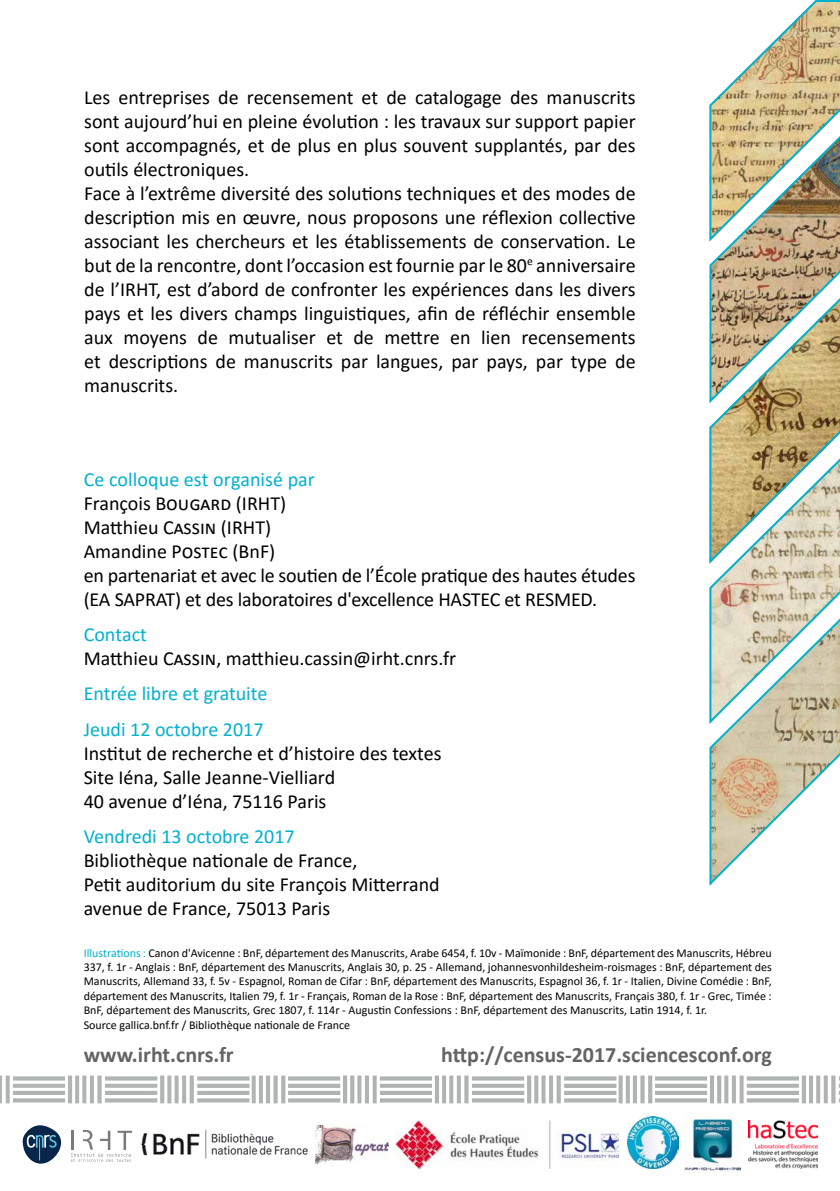
<style>
.page{position:relative;width:840px;height:1191px;background:#fff}
.page>*{position:absolute;margin:0;border:0;box-sizing:border-box;transform-origin:0 0}
.t1{font:700 22px "Calibri";color:#646464}
.t2{font:20px/24px "Calibri";color:#000}
.t3{font:20px/35.4px "Calibri";color:#00b1cf}
.t4{font:12px/14.4px "Calibri";color:#000}
.s1{color:#00b1cf}
</style>
<div class="page">
<svg style="left:71px;top:1130px;width:61px;height:31px"></svg>
<svg style="left:23px;top:1125px;width:38px;height:38px"></svg>
<img style="left:748px;top:1120px;width:68px;height:48px">
<svg style="left:0;top:1075px;width:839px;height:28px"></svg>
<img style="left:684px;top:1116px;width:55px;height:56px">
<img style="left:627px;top:1116px;width:51px;height:52px">
<img style="left:142px;top:1129px;width:166px;height:30px">
<img style="left:315px;top:1126px;width:73px;height:37px">
<img style="left:396px;top:1120px;width:222px;height:48px">
<img style="left:709px;top:0;width:130px;height:886px">
<hr style="left:816px;top:0;width:23px;height:2px;background:#00b1cf">
<p class="t2" style="left:84px;top:85px;width:552px">Les entreprises de recensement et de catalogage des manuscrits sont aujourd’hui en pleine évolution : les travaux sur support papier sont accompagnés, et de plus en plus souvent supplantés, par des outils électroniques.<br>Face à l’extrême diversité des solutions techniques et des modes de description mis en œuvre, nous proposons une réflexion collective associant les chercheurs et les établissements de conservation. Le but de la rencontre, dont l’occasion est fournie par le 80<sup>e</sup> anniversaire de l’IRHT, est d’abord de confronter les expériences dans les divers pays et les divers champs linguistiques, afin de réfléchir ensemble aux moyens de mutualiser et de mettre en lien recensements et descriptions de manuscrits par langues, par pays, par type de manuscrits.</p>
<p class="t3" style="left:84px;top:460px;width:232px">Ce colloque est organisé par</p>
<p class="t2" style="left:84px;top:490px;width:553px">François Bougard (IRHT)<br>Matthieu Cassin (IRHT)<br>Amandine Postec (BnF)<br>en partenariat et avec le soutien de l’École pratique des hautes études (EA SAPRAT) et des laboratoires d'excellence HASTEC et RESMED.</p>
<p class="t3" style="left:84px;top:616px;width:65px">Contact</p>
<p class="t2" style="left:84px;top:646px;width:373px">Matthieu Cassin, matthieu.cassin@irht.cnrs.fr</p>
<p class="t3" style="left:84px;top:675px;width:185px">Entrée libre et gratuite<br>Jeudi 12 octobre 2017</p>
<p class="t2" style="left:84px;top:740px;width:359px">Institut de recherche et d’histoire des textes<br>Site Iéna, Salle Jeanne-Vielliard<br>40 avenue d’Iéna, 75116 Paris</p>
<p class="t3" style="left:84px;top:818px;width:212px">Vendredi 13 octobre 2017</p>
<p class="t2" style="left:84px;top:848px;width:357px">Bibliothèque nationale de France,<br>Petit auditorium du site François Mitterrand avenue de France, 75013 Paris</p>
<p class="t4" style="left:84px;top:945px;width:689px"><span class="s1">Illustrations :</span> Canon d'Avicenne : BnF, département des Manuscrits, Arabe 6454, f. 10v - Maïmonide : BnF, département des Manuscrits, Hébreu 337, f. 1r - Anglais : BnF, département des Manuscrits, Anglais 30, p. 25 - Allemand, johannesvonhildesheim-roismages : BnF, département des Manuscrits, Allemand 33, f. 5v - Espagnol, Roman de Cifar : BnF, département des Manuscrits, Espagnol 36, f. 1r - Italien, Divine Comédie : BnF, département des Manuscrits, Italien 79, f. 1r - Français, Roman de la Rose : BnF, département des Manuscrits, Français 380, f. 1r - Grec, Timée :<br>BnF, département des Manuscrits, Grec 1807, f. 114r - Augustin Confessions : BnF, département des Manuscrits, Latin 1914, f. 1r.<br>Source gallica.bnf.fr / Bibliothèque nationale de France</p>
<p class="t1" style="left:84px;top:1038px;width:151px">www.irht.cnrs.fr</p>
<p class="t1" style="left:441px;top:1038px;width:332px">http://census-2017.sciencesconf.org</p>
</div>
